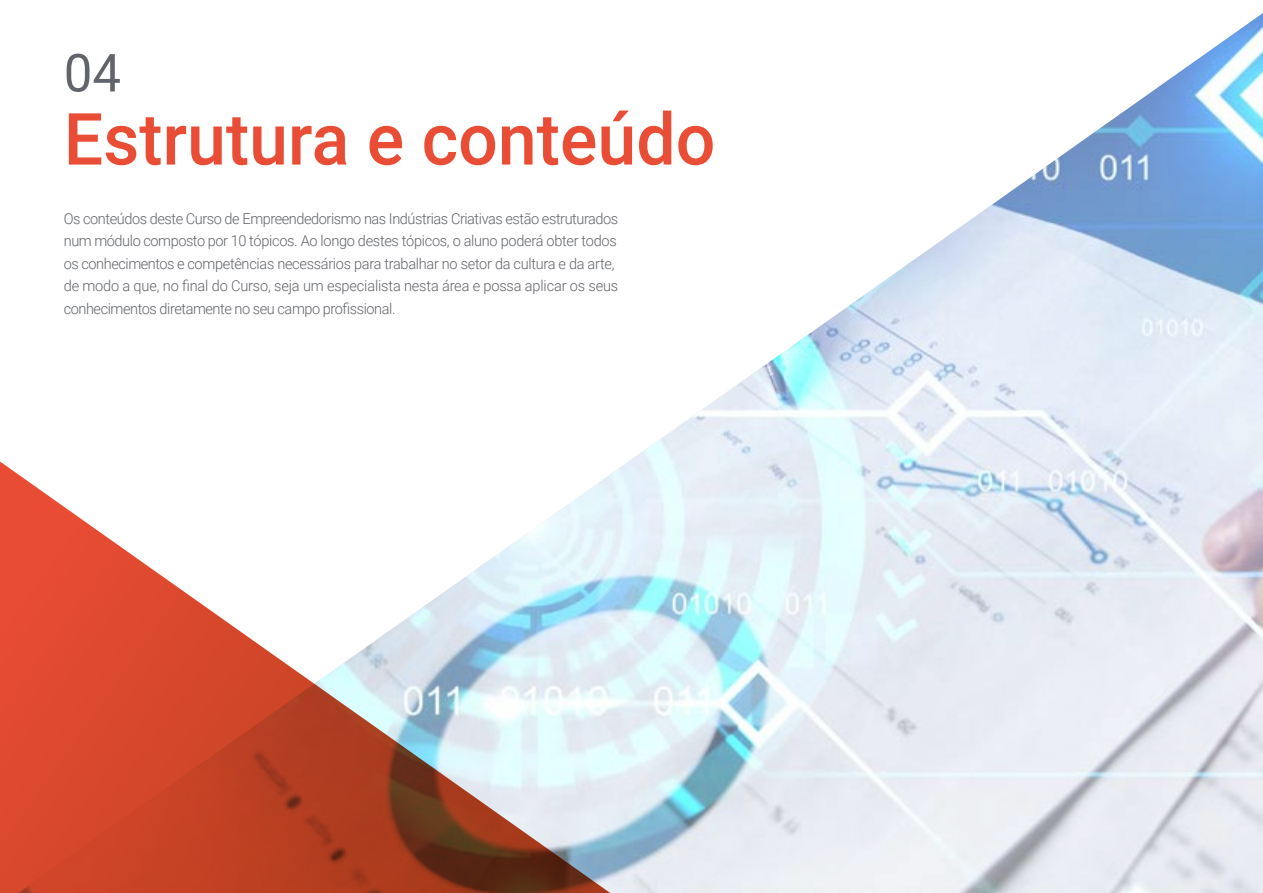
<style>
.page{position:relative;width:1263px;height:893px;background:#fff}
.page>*{position:absolute;margin:0;border:0;box-sizing:border-box;transform-origin:0 0}
.t1{font:500 72px "Roboto";color:#e94d35}
.t2{font:52.5px "Roboto";color:#61646a}
.t3{font:300 15px/22.5px "Roboto";letter-spacing:-.03em;color:#61646a}
</style>
<div class="page">
<img style="left:640px;top:13px;width:623px;height:880px">
<svg style="left:0;top:454px;width:640px;height:439px"></svg>
<h2 class="t2" style="left:64px;top:36px;width:59px">04</h2>
<h1 class="t1" style="left:64px;top:89px;width:653px">Estrutura e conteúdo</h1>
<p class="t3" style="left:64px;top:207px;width:556px">Os conteúdos deste Curso de Empreendedorismo nas Indústrias Criativas estão estruturados num módulo composto por 10 tópicos. Ao longo destes tópicos, o aluno poderá obter todos os conhecimentos e competências necessários para trabalhar no setor da cultura e da arte, de modo a que, no final do Curso, seja um especialista nesta área e possa aplicar os seus conhecimentos diretamente no seu campo profissional.</p>
</div>
